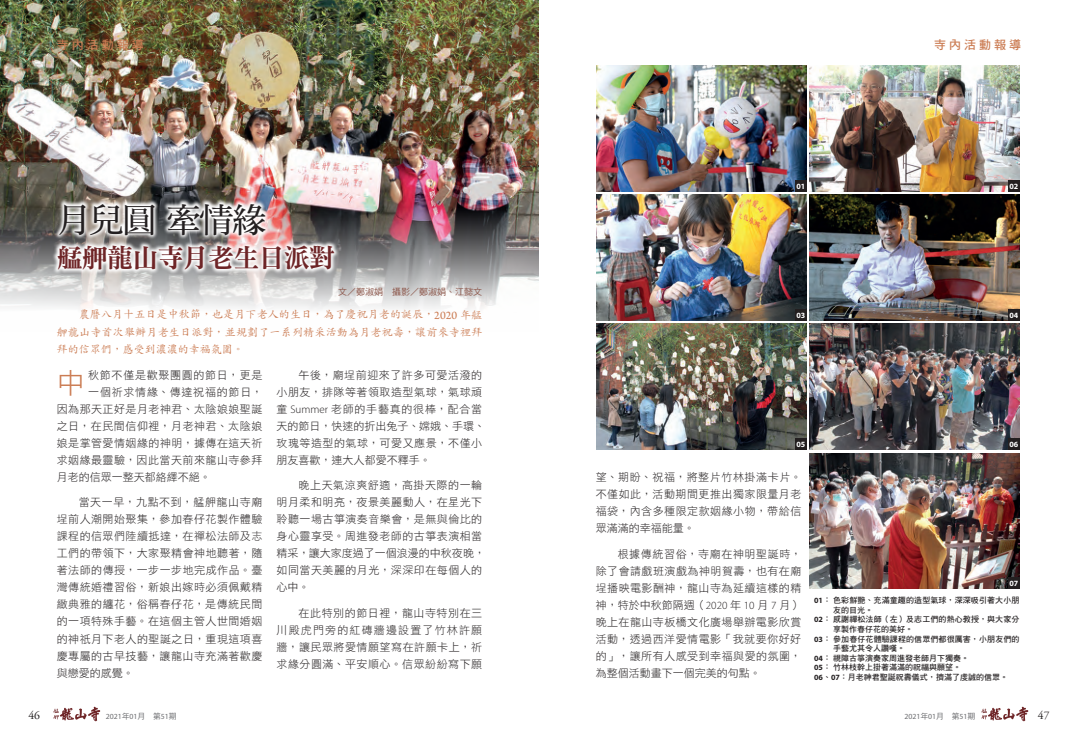
<style>
.page{position:relative;width:1078px;height:738px;background:#fff}
.page>*{position:absolute;margin:0;border:0;box-sizing:border-box;transform-origin:0 0}
.t1{font:33.9px "DF Ming Std W7";letter-spacing:-.03em;color:#231f20}
.t2{font:28px "DF Hei Std W3";color:#cb7c53}
.t3{font:26px "DF Ming Std W9";letter-spacing:-.03em;color:#6e2527}
.t4{font:12px "DF Hei Std W7";letter-spacing:.25em;color:#cb7c53}
.t5{font:11.7px "Adobe Garamond LT";color:#231f20}
.t6{font:11px/17px "DF Hei Std W3";letter-spacing:.045em;color:#231f20;text-align:justify}
.t7{font:11px/17px "DF Kai Shu Std W5";letter-spacing:.02em;color:#cb7c53;text-align:justify}
.t8{font:11px "DF Hei Std W3";letter-spacing:.065em;color:#231f20}
.t9{font:11px "DF Hei Std W3";letter-spacing:.07em;color:#231f20}
.t10{font:11px "DF Hei Std W3";color:#231f20}
.t11{font:9px "DF Hei Std W5";color:#8d584c}
.t12{font:8px "DF Hei Std W7";color:#231f20}
.t13{font:700 8px "Myriad Pro";color:#fff}
.t14{font:7.8px "Myriad Pro";color:#6c6d70}
.s1{font-family:"Arno Pro";font-size:12.1px}
.s2{font-family:"Myriad Pro";font-weight:300}
.s3{font-family:"Myriad Pro";font-weight:700}
.s4{font-family:"DF Hei Std W5"}
</style>
<div class="page">
<img style="left:0;top:0;width:539px;height:309px">
<svg style="left:53px;top:706px;width:47px;height:14px"></svg>
<svg style="left:981px;top:706px;width:47px;height:14px"></svg>
<img style="left:809px;top:65px;width:210px;height:126px">
<img style="left:596px;top:65px;width:210px;height:126px">
<img style="left:809px;top:194px;width:210px;height:126px">
<img style="left:809px;top:323px;width:210px;height:126px">
<img style="left:596px;top:194px;width:210px;height:126px">
<img style="left:596px;top:323px;width:210px;height:126px">
<img style="left:809px;top:453px;width:210px;height:135px">
<svg style="left:52px;top:240px;width:287px;height:34px"></svg>
<svg style="left:54px;top:198px;width:216px;height:42px"></svg>
<svg style="left:812px;top:584px;width:208px;height:5px"></svg>
<div style="left:795px;top:180px;width:11px;height:11px;background:#231f20"></div>
<div style="left:795px;top:309px;width:11px;height:11px;background:#231f20"></div>
<div style="left:795px;top:438px;width:11px;height:11px;background:#231f20"></div>
<div style="left:1007px;top:180px;width:12px;height:11px;background:#231f20"></div>
<div style="left:1007px;top:309px;width:12px;height:11px;background:#231f20"></div>
<div style="left:1007px;top:438px;width:12px;height:11px;background:#231f20"></div>
<div style="left:1007px;top:577px;width:12px;height:11px;background:#231f20"></div>
<p class="t4" style="left:57px;top:38px;width:88px">寺內活動報導</p>
<p class="t4" style="left:933px;top:38px;width:88px">寺內活動報導</p>
<h1 class="t1" style="left:57px;top:201px;width:211px">月兒圓 牽情緣</h1>
<h3 class="t3" style="left:57px;top:243px;width:280px">艋舺龍山寺月老生日派對</h3>
<p class="t11" style="left:338px;top:286px;width:145px">文／鄭淑娟　攝影／鄭淑娟、江懿文</p>
<p class="t7" style="left:57px;top:305px;width:427px;text-indent:22px">農曆八月十五日是中秋節，也是月下老人的生日，為了慶祝月老的誕辰，<span class="s1">2020</span> 年艋舺龍山寺首次舉辦月老生日派對，並規劃了一系列精采活動為月老祝壽，讓前來寺裡拜拜的信眾們，感受到濃濃的幸福氛圍。</p>
<h2 class="t2" style="left:57px;top:368px;width:29px">中</h2>
<p class="t8" style="left:88px;top:368px;width:176px">秋節不僅是歡聚團圓的節日，更是</p>
<p class="t9" style="left:88px;top:385px;width:175px">一個祈求情緣、傳達祝福的節日，</p>
<p class="t6" style="left:57px;top:400px;width:207px">因為那天正好是月老神君、太陰娘娘聖誕</p>
<p class="t6" style="left:57px;top:417px;width:207px">之日，在民間信仰裡，月老神君、太陰娘</p>
<p class="t6" style="left:57px;top:434px;width:207px">娘是掌管愛情姻緣的神明，據傳在這天祈</p>
<p class="t6" style="left:57px;top:451px;width:207px">求姻緣最靈驗，因此當天前來龍山寺參拜</p>
<p class="t10" style="left:57px;top:470px;width:156px">月老的信眾一整天都絡繹不絕。</p>
<p class="t6" style="left:57px;top:493px;width:207px;text-indent:22px">當天一早，九點不到，艋舺龍山寺廟埕前人潮開始聚集，參加春仔花製作體驗課程的信眾們陸續抵達，在禪松法師及志工們的帶領下，大家聚精會神地聽著，隨著法師的傳授，一步一步地完成作品。臺灣傳統婚禮習俗，新娘出嫁時必須佩戴精緻典雅的纏花，俗稱春仔花，是傳統民間的一項特殊手藝。在這個主管人世間婚姻的神祇月下老人的聖誕之日，重現這項喜慶專屬的古早技藝，讓龍山寺充滿著歡慶與戀愛的感覺。</p>
<p class="t6" style="left:276px;top:366px;width:210px;text-align:left;text-indent:22px">午後，廟埕前迎來了許多可愛活潑的小朋友，排隊等著領取造型氣球，氣球頑童 <span class="s2">Summer</span> 老師的手藝真的很棒，配合當天的節日，快速的折出兔子、嫦娥、手環、玫瑰等造型的氣球，可愛又應景，不僅小朋友喜歡，連大人都愛不釋手。</p>
<p class="t6" style="left:276px;top:476px;width:210px;text-align:left;text-indent:22px">晚上天氣涼爽舒適，高掛天際的一輪明月柔和明亮，夜景美麗動人，在星光下聆聽一場古箏演奏音樂會，是無與倫比的身心靈享受。周進發老師的古箏表演相當精采，讓大家度過了一個浪漫的中秋夜晚，如同當天美麗的月光，深深印在每個人的心中。</p>
<p class="t6" style="left:276px;top:604px;width:207px;text-indent:22px">在此特別的節日裡，龍山寺特別在三川殿虎門旁的紅磚牆邊設置了竹林許願牆，讓民眾將愛情願望寫在許願卡上，祈求緣分圓滿、平安順心。信眾紛紛寫下願</p>
<p class="t13" style="left:796px;top:181px;width:10px">01</p>
<p class="t13" style="left:796px;top:310px;width:10px">03</p>
<p class="t13" style="left:1009px;top:181px;width:10px">02</p>
<p class="t13" style="left:1009px;top:310px;width:10px">04</p>
<p class="t13" style="left:796px;top:439px;width:10px">05</p>
<p class="t13" style="left:1009px;top:439px;width:10px">06</p>
<p class="t6" style="left:595px;top:468px;width:207px">望、期盼、祝福，將整片竹林掛滿卡片。不僅如此，活動期間更推出獨家限量月老福袋，內含多種限定款姻緣小物，帶給信眾滿滿的幸福能量。</p>
<p class="t6" style="left:595px;top:545px;width:207px;text-indent:22px">根據傳統習俗，寺廟在神明聖誕時，除了會請戲班演戲為神明賀壽，也有在廟埕播映電影酬神，龍山寺為延續這樣的精神，特於中秋節隔週（<span class="s2">2020</span> 年 <span class="s2">10</span> 月 <span class="s2">7</span> 月）晚上在龍山寺板橋文化廣場舉辦電影欣賞活動，透過西洋愛情電影「我就要你好好的」，讓所有人感受到幸福與愛的氛圍，為整個活動畫下一個完美的句點。</p>
<p class="t13" style="left:1009px;top:578px;width:10px">07</p>
<p class="t12" style="left:814px;top:595px;width:207px"><span class="s3">01</span>：色彩鮮艷、充滿童趣的造型氣球，深深吸引著大小朋</p>
<p class="t12" style="left:833px;top:605px;width:41px">友的目光。</p>
<p class="t12" style="left:814px;top:614px;width:207px"><span class="s3">02</span>：感謝禪松法師（左）及志工們的熱心教授，與大家分</p>
<p class="t12" style="left:833px;top:624px;width:81px">享製作春仔花的美好。</p>
<p class="t12" style="left:814px;top:634px;width:207px"><span class="s3">03</span>：參加春仔花體驗課程的信眾們都很厲害，小朋友們的</p>
<p class="t12" style="left:833px;top:643px;width:73px">手藝尤其令人讚嘆。</p>
<p class="t12" style="left:814px;top:653px;width:156px"><span class="s3">04</span>：視障古箏演奏家周進發老師月下獨奏。</p>
<p class="t12" style="left:814px;top:662px;width:148px"><span class="s3">05</span>：竹林枝幹上掛著滿滿的祝福與願望。</p>
<p class="t12" style="left:814px;top:672px;width:195px"><span class="s3">06</span>、<span class="s3">07</span>：月老神君聖誕祝壽儀式，擠滿了虔誠的信眾。</p>
<p class="t5" style="left:28px;top:708px;width:13px">46</p>
<p class="t14" style="left:106px;top:711px;width:72px">2021<span class="s4">年</span>01<span class="s4">月　第</span>51<span class="s4">期</span></p>
<p class="t14" style="left:904px;top:711px;width:72px">2021<span class="s4">年</span>01<span class="s4">月　第</span>51<span class="s4">期</span></p>
<p class="t5" style="left:1037px;top:708px;width:13px">47</p>
</div>
